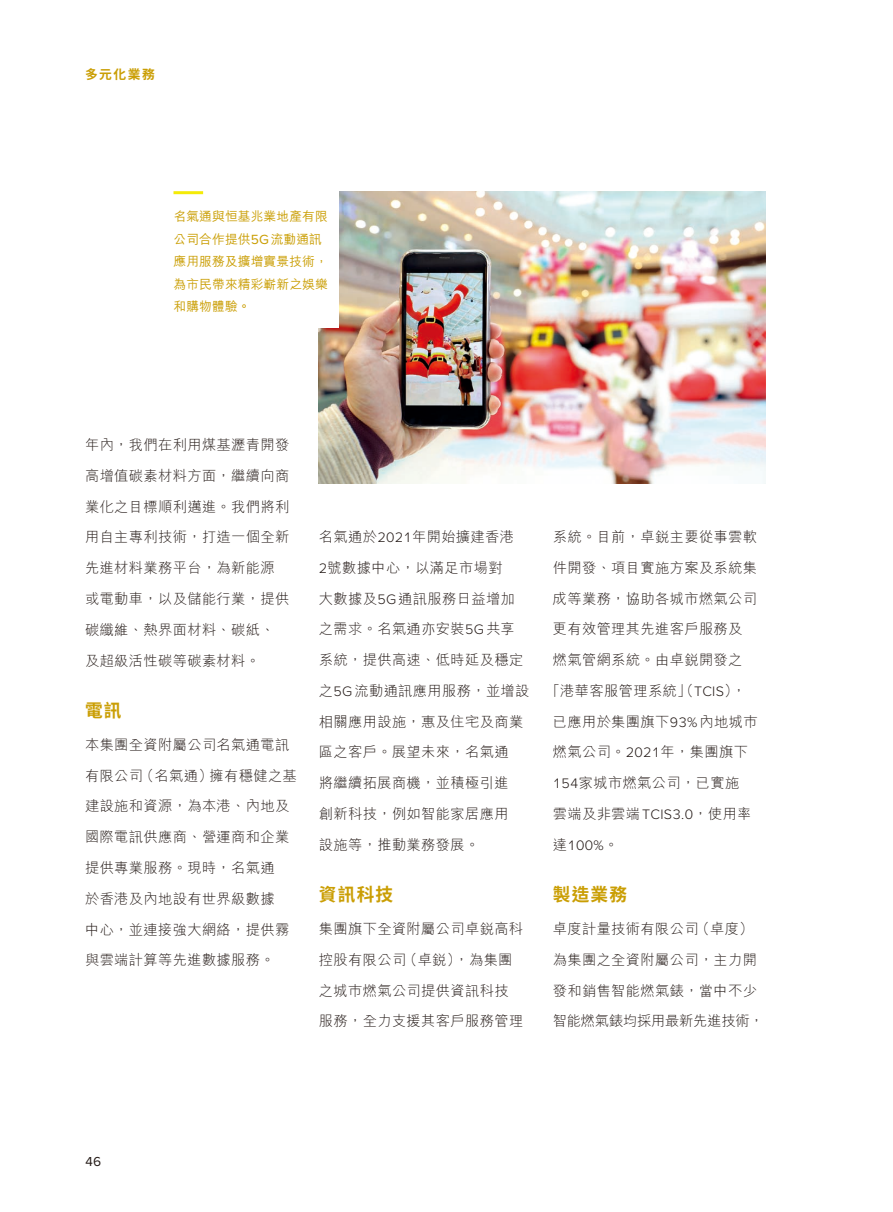
<style>
.page{position:relative;width:893px;height:1212px;background:#fff}
.page>*{position:absolute;margin:0;border:0;box-sizing:border-box;transform-origin:0 0}
.t1{font:700 18px "Noto Sans HK";letter-spacing:.07em;color:#ca9e04}
.t2{font:300 14.25px/30.8px "M Hei HK";letter-spacing:.025em;color:#231916}
.t3{font:300 14.25px "Proxima Nova";color:#231916}
.t4{font:13.5px "Proxima Nova";color:#231916}
.t5{font:500 12.75px/22.5px "M Hei HK";letter-spacing:.01em;color:#ca9e04}
.t6{font:700 12.75px "Noto Sans HK";letter-spacing:.12em;color:#ca9e04}
.s1{font-family:"Proxima Nova";font-weight:400;font-size:13.8px}
.s2{font-family:"Proxima Nova"}
.s3{font-family:"M Hei HK"}
</style>
<div class="page">
<img style="left:319px;top:191px;width:446px;height:292px">
<div style="left:159px;top:162px;width:180px;height:42px;background:#fff"></div>
<hr style="left:173px;top:191px;width:30px;height:3px;background:#f4eb08">
<div style="left:159px;top:195px;width:180px;height:132px;background:#fff"></div>
<p class="t6" style="left:85px;top:67px;width:71px">多元化業務</p>
<p class="t5" style="left:173px;top:204px;width:156px">名氣通與恒基兆業地產有限公司合作提供<span class="s1">5G</span>流動通訊應用服務及擴增實景技術，為市民帶來精彩嶄新之娛樂和購物體驗。</p>
<p class="t2" style="left:85px;top:429px;width:206px">年內，我們在利用煤基瀝青開發高增值碳素材料方面，繼續向商業化之目標順利邁進。我們將利用自主專利技術，打造一個全新先進材料業務平台，為新能源或電動車，以及儲能行業，提供碳纖維、熱界面材料、碳紙、及超級活性碳等碳素材料。</p>
<p class="t1" style="left:85px;top:700px;width:38px">電訊</p>
<p class="t2" style="left:85px;top:729px;width:213px">本集團全資附屬公司名氣通電訊有限公司（名氣通）擁有穩健之基建設施和資源，為本港、內地及國際電訊供應商、營運商和企業提供專業服務。現時，名氣通<br>於香港及內地設有世界級數據<br>中心，並連接強大網絡，提供霧與雲端計算等先進數據服務。</p>
<p class="t2" style="left:319px;top:521px;width:212px">名氣通於<span class="s2">2021</span>年開始擴建香港<br><span class="s2">2</span>號數據中心，以滿足市場對<br>大數據及<span class="s2">5G</span>通訊服務日益增加之需求。名氣通亦安裝<span class="s2">5G</span>共享系統，提供高速、低時延及穩定之<span class="s2">5G</span>流動通訊應用服務，並增設相關應用設施，惠及住宅及商業區之客戶。展望未來，名氣通<br>將繼續拓展商機，並積極引進<br>創新科技，例如智能家居應用<br>設施等，推動業務發展。</p>
<p class="t1" style="left:319px;top:885px;width:76px">資訊科技</p>
<p class="t2" style="left:319px;top:913px;width:206px">集團旗下全資附屬公司卓銳高科控股有限公司（卓銳），為集團之城巿燃氣公司提供資訊科技服務，全力支援其客戶服務管理</p>
<p class="t2" style="left:553px;top:521px;width:206px">系統。目前，卓銳主要從事雲軟</p>
<p class="t2" style="left:553px;top:552px;width:206px">件開發、項目實施方案及系統集</p>
<p class="t2" style="left:553px;top:583px;width:206px">成等業務，協助各城市燃氣公司</p>
<p class="t2" style="left:553px;top:614px;width:191px">更有效管理其先進客戶服務及</p>
<p class="t2" style="left:553px;top:644px;width:191px">燃氣管網系統。由卓銳開發之</p>
<p class="t2" style="left:546px;top:675px;width:202px">「港華客服管理系統」（<span class="s2">TCIS</span>），</p>
<p class="t2" style="left:553px;top:706px;width:206px">已應用於集團旗下<span class="s2">93%</span>內地城巿</p>
<p class="t2" style="left:553px;top:737px;width:197px">燃氣公司。<span class="s2">2021</span>年，集團旗下</p>
<p class="t2" style="left:553px;top:767px;width:188px"><span class="s2">154</span>家城市燃氣公司，已實施</p>
<p class="t2" style="left:553px;top:798px;width:200px">雲端及非雲端<span class="s2">TCIS3.0</span>，使用率</p>
<p class="t3" style="left:553px;top:834px;width:67px"><span class="s3">達</span>100%<span class="s3">。</span></p>
<p class="t1" style="left:553px;top:885px;width:76px">製造業務</p>
<p class="t2" style="left:553px;top:913px;width:212px">卓度計量技術有限公司（卓度）為集團之全資附屬公司，主力開發和銷售智能燃氣錶，當中不少智能燃氣錶均採用最新先進技術，</p>
<p class="t4" style="left:85px;top:1151px;width:18px">46</p>
</div>
